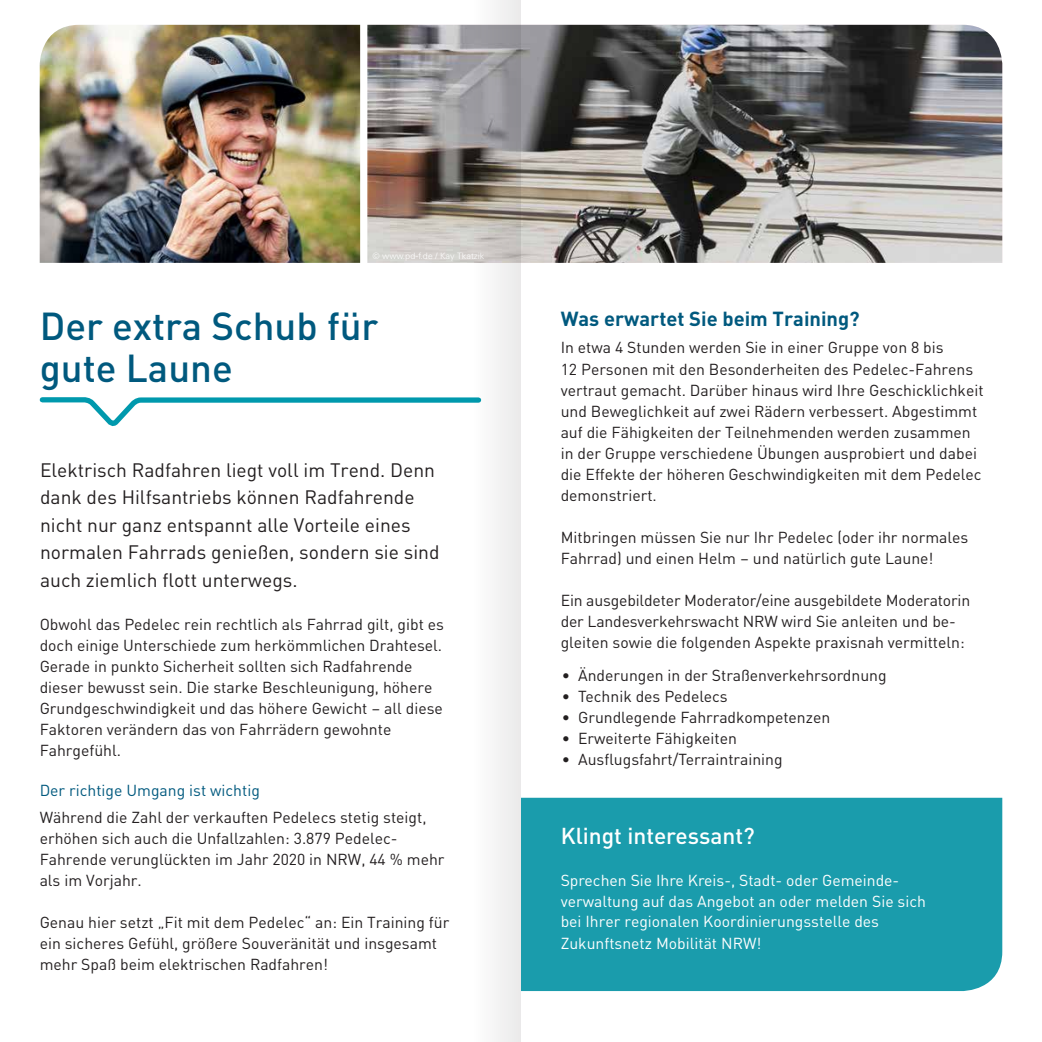
<style>
.page{position:relative;width:1042px;height:1042px;background:#fff}
.page>*{position:absolute;margin:0;border:0;box-sizing:border-box;transform-origin:0 0}
.t1{font:500 38.5px/42px "DIN";color:#00597e}
.t2{font:500 22.75px "DIN";color:#fff}
.t3{font:700 20.12px "DIN";color:#00597e}
.t4{font:19.25px/27.5px "DINOT";color:#231f20}
.t5{font:15.75px/21px "DINOT";color:#231f20}
.t6{font:15.75px "DIN";color:#231f20}
.t7{font:15.75px/21px "DIN";color:#fff}
.t8{font:15.75px "DINOT";color:#fff}
.t9{font:15.75px "DINOT";color:#00597e}
.t10{font:300 8.75px "Univers Next Pro";color:#fff}
.s1{font-family:"DIN"}
</style>
<div class="page">
<div style="left:521px;top:798px;width:481px;height:193px;background:#1a9cac"></div>
<svg style="left:39px;top:397px;width:432px;height:30px"></svg>
<img style="left:367px;top:25px;width:635px;height:238px">
<img style="left:40px;top:25px;width:320px;height:238px">
<svg style="left:471px;top:0;width:50px;height:1042px;fill:#f2f1f1"></svg>
<p class="t10" style="left:372px;top:251px;width:113px">© www.pd-f.de / Kay Tkatzik</p>
<h1 class="t1" style="left:40px;top:304px;width:340px">Der extra Schub für gute Laune</h1>
<p class="t4" style="left:40px;top:455px;width:401px">Elektrisch Radfahren liegt voll im Trend. Denn dank des Hilfsantriebs können Radfahrende nicht nur ganz entspannt alle Vorteile eines normalen Fahrrads genießen, sondern sie sind auch ziemlich flott unterwegs.</p>
<p class="t5" style="left:40px;top:613px;width:406px">Obwohl das Pedelec rein rechtlich als Fahrrad gilt, gibt es doch einige Unterschiede zum herkömmlichen Drahtesel.<br>Gerade in punkto Sicherheit sollten sich Radfahrende dieser bewusst sein. Die starke Beschleunigung, höhere Grundgeschwindigkeit und das höhere Gewicht – all diese Faktoren verändern das von Fahrrädern gewohnte Fahrgefühl.</p>
<p class="t9" style="left:40px;top:778px;width:222px">Der richtige Umgang ist wichtig</p>
<p class="t5" style="left:40px;top:806px;width:406px">Während die Zahl der verkauften Pedelecs stetig steigt, erhöhen sich auch die Unfallzahlen: 3.879 Pedelec-Fahrende verunglückten im Jahr 2020 in NRW, 44 % mehr als im Vorjahr.</p>
<p class="t5" style="left:40px;top:911px;width:411px">Genau hier setzt „Fit mit dem Pedelec“ an: Ein Training für ein sicheres Gefühl, größere Souveränität und insgesamt mehr Spaß beim elektrischen Radfahren!</p>
<p class="t3" style="left:561px;top:306px;width:301px">Was erwartet Sie beim Training?</p>
<p class="t5" style="left:561px;top:336px;width:424px">In etwa 4 Stunden werden Sie in einer Gruppe von 8 bis<br>12 Personen mit den Besonderheiten des Pedelec-Fahrens vertraut gemacht. Darüber hinaus wird Ihre Geschicklichkeit und Beweglichkeit auf zwei Rädern verbessert. Abgestimmt auf die Fähigkeiten der Teilnehmenden werden zusammen in der Gruppe verschiedene Übungen ausprobiert und dabei die Effekte der höheren Geschwindigkeiten mit dem Pedelec demonstriert.</p>
<p class="t5" style="left:561px;top:525px;width:409px">Mitbringen müssen Sie nur Ihr Pedelec (oder ihr normales<br>Fahrrad) und einen Helm – und natürlich gute Laune!</p>
<p class="t5" style="left:561px;top:588px;width:411px">Ein ausgebildeter Moderator/eine ausgebildete Moderatorin der Landesverkehrswacht NRW wird Sie anleiten und be&shy;gleiten sowie die folgenden Aspekte praxisnah vermitteln:</p>
<p class="t6" style="left:562px;top:665px;width:326px">• Änderungen in der Straßenverkehrsordnung</p>
<p class="t6" style="left:562px;top:686px;width:167px">• Technik des Pedelecs</p>
<p class="t6" style="left:562px;top:707px;width:270px">• Grundlegende Fahrradkompetenzen</p>
<p class="t6" style="left:562px;top:728px;width:177px">• Erweiterte Fähigkeiten</p>
<p class="t6" style="left:562px;top:749px;width:222px">• Ausflugsfahrt/Terraintraining</p>
<h2 class="t2" style="left:561px;top:820px;width:196px">Klingt interessant?</h2>
<p class="t7" style="left:561px;top:869px;width:367px">Sprechen Sie Ihre Kreis-, Stadt- oder Gemeinde&shy;verwaltung auf das Angebot an oder melden Sie sich</p>
<p class="t8" style="left:561px;top:909px;width:320px"><span class="s1">bei</span> Ihrer regionalen Koordinierungsstelle <span class="s1">des</span></p>
<p class="t7" style="left:561px;top:932px;width:202px">Zukunftsnetz Mobilität NRW!</p>
</div>
